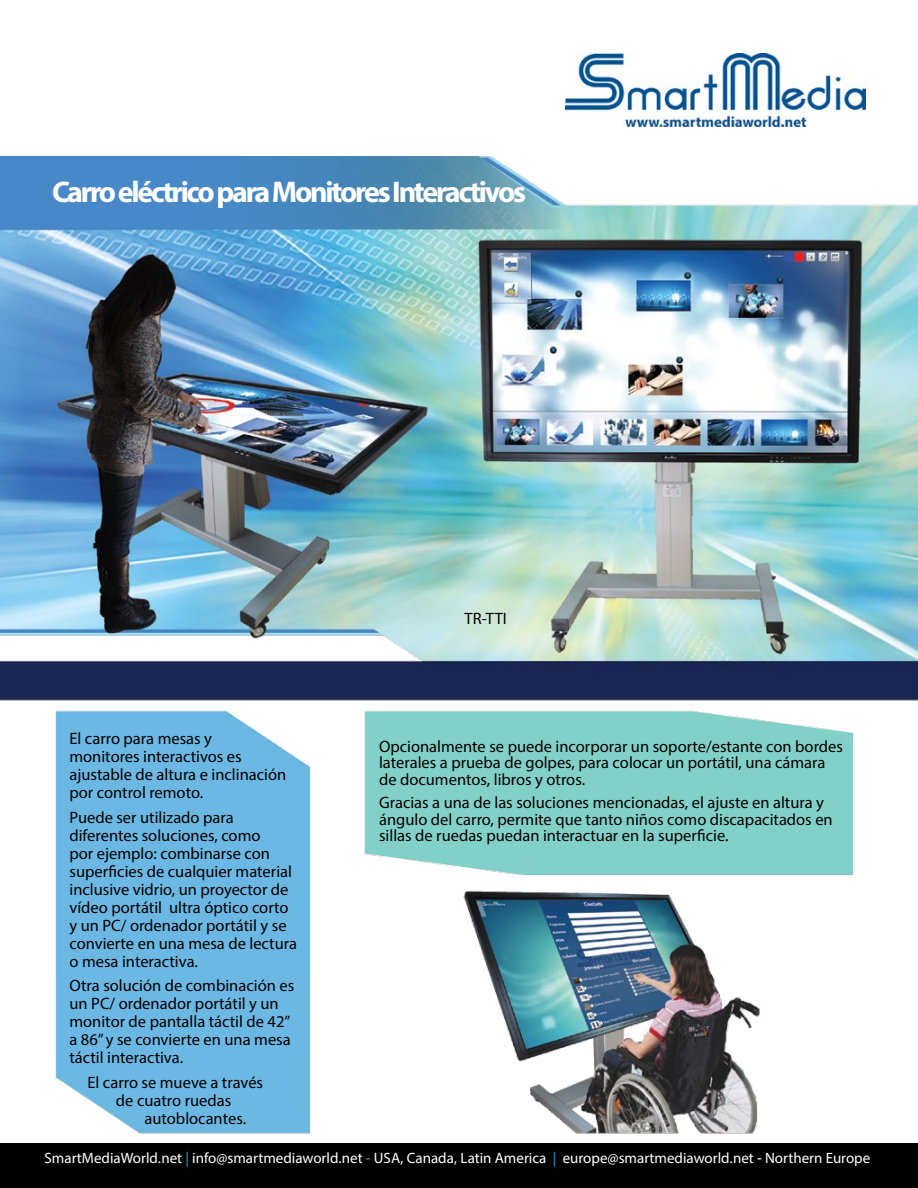
<style>
.page{position:relative;width:918px;height:1188px;background:#fff}
.page>*{position:absolute;margin:0;border:0;box-sizing:border-box;transform-origin:0 0}
.t1{font:700 30px "Myriad Hebrew";letter-spacing:-.075em;color:#fff}
.t2{font:16.5px/18px "Myriad Pro";color:#000}
.t3{font:15px "Myriad Hebrew";color:#fff}
.s1{color:#00aeef}
</style>
<div class="page">
<div style="left:0;top:1144px;width:918px;height:44px;background:#000"></div>
<img style="left:0;top:157px;width:918px;height:987px">
<img style="left:565px;top:54px;width:301px;height:73px">
<p class="t1" style="left:52px;top:175px;width:476px">Carro eléctrico para Monitores Interactivos</p>
<p class="t2" style="left:69px;top:729px;width:218px">El carro para mesas y monitores interactivos es ajustable de altura e inclinación por control remoto.</p>
<p class="t2" style="left:69px;top:808px;width:229px">Puede ser utilizado para diferentes soluciones, como<br>por ejemplo: combinarse con superficies de cualquier material inclusive vidrio, un proyector de vídeo portátil ultra óptico corto y un PC/ ordenador portátil y se convierte en una mesa de lectura o mesa interactiva.</p>
<p class="t2" style="left:69px;top:977px;width:226px">Otra solución de combinación es un PC/ ordenador portátil y un monitor de pantalla táctil de 42” a 86” y se convierte en una mesa táctil interactiva.</p>
<p class="t2" style="left:87px;top:1073px;width:177px">El carro se mueve a través</p>
<p class="t2" style="left:116px;top:1091px;width:117px">de cuatro ruedas</p>
<p class="t2" style="left:144px;top:1109px;width:103px">autoblocantes.</p>
<p class="t2" style="left:465px;top:610px;width:44px">TR-TTI</p>
<p class="t2" style="left:379px;top:738px;width:465px;line-height:16.5px">Opcionalmente se puede incorporar un soporte/estante con bordes laterales a prueba de golpes, para colocar un portátil, una cámara de documentos, libros y otros.</p>
<p class="t2" style="left:379px;top:794px;width:455px;line-height:16.5px">Gracias a una de las soluciones mencionadas, el ajuste en altura y ángulo del carro, permite que tanto niños como discapacitados en sillas de ruedas puedan interactuar en la superficie.</p>
<p class="t3" style="left:45px;top:1149px;width:827px">SmartMediaWorld.net <span class="s1">|</span> info@smartmediaworld.net <span class="s1">-</span> USA, Canada, Latin America <span class="s1">|</span> europe@smartmediaworld.net - Northern Europe</p>
</div>
